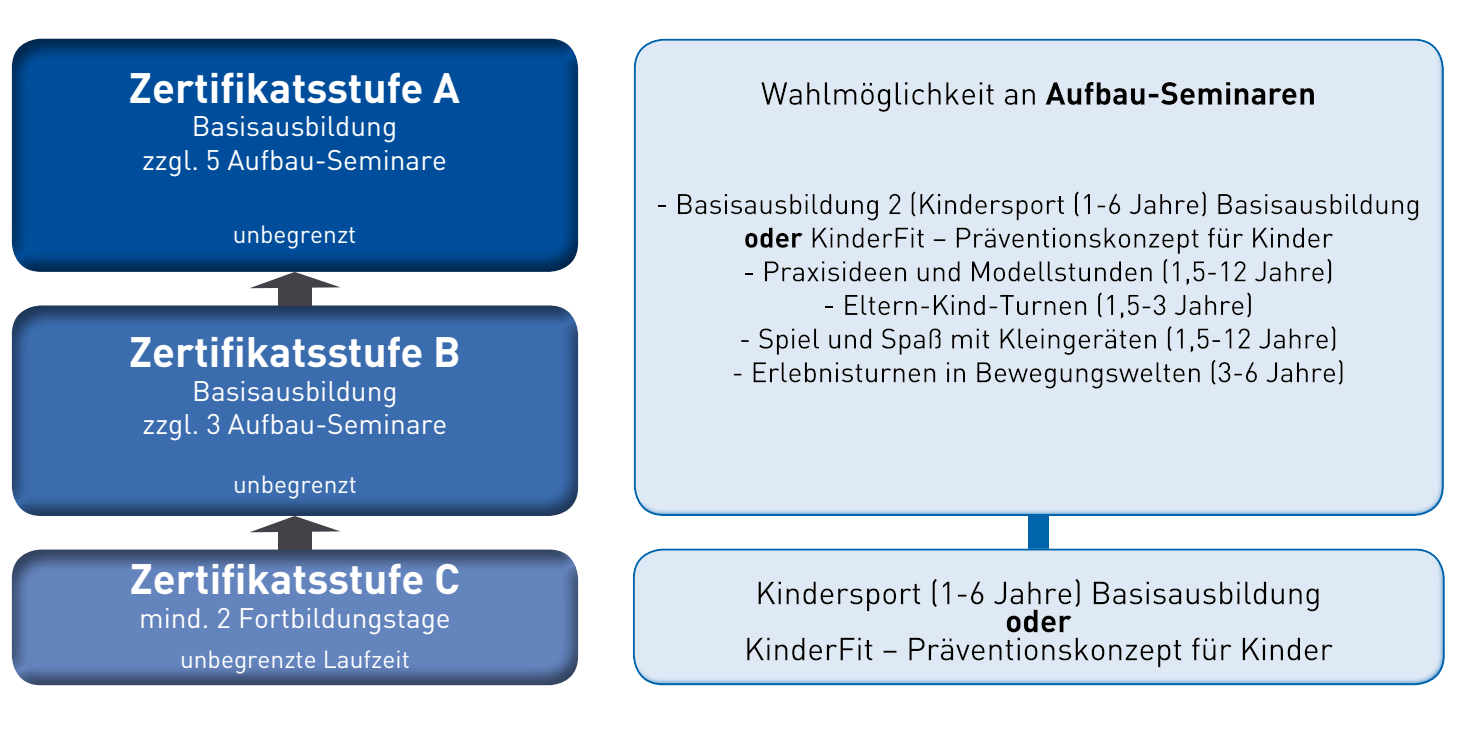
<style>
.page{position:relative;width:1474px;height:735px;background:#fff}
.page>*{position:absolute;margin:0;border:0;box-sizing:border-box;transform-origin:0 0}
.t1{font:700 42px "DIN";color:#fff}
.t2{font:28px/33.6px "DIN";color:#fff;text-align:center}
.t3{font:24.5px "DIN";color:#fff}
</style>
<div class="page">
<div style="left:1028px;top:514px;width:21px;height:36px;background:#0064ad"></div>
<div style="left:623px;top:538px;width:821px;height:133px;background:#fff;opacity:.75"></div>
<div style="left:630px;top:553px;width:824px;height:133px;background:#0064ad;opacity:.75"></div>
<div style="left:0;top:533px;width:595px;height:153px;background:#000;opacity:.5"></div>
<div style="left:0;top:290px;width:595px;height:226px;background:#000;opacity:.5"></div>
<div style="left:624px;top:29px;width:818px;height:473px;background:#fff;opacity:.75"></div>
<div style="left:630px;top:44px;width:823px;height:471px;background:#0064ad;opacity:.75"></div>
<div style="left:0;top:24px;width:595px;height:248px;background:#000;opacity:.5"></div>
<div style="left:278px;top:527px;width:34px;height:22px;background:#454149"></div>
<svg style="left:249px;top:515px;width:91px;height:17px"></svg>
<div style="left:278px;top:283px;width:34px;height:22px;background:#454149"></div>
<svg style="left:250px;top:272px;width:90px;height:16px"></svg>
<h1 class="t1" style="left:129px;top:60px;width:332px">Zertifikatsstufe A</h1>
<p class="t2" style="left:142px;top:109px;width:306px">Basisausbildung<br>zzgl. 5 Aufbau-Seminare</p>
<p class="t3" style="left:233px;top:218px;width:125px">unbegrenzt</p>
<p class="t1" style="left:129px;top:324px;width:333px">Zertifikatsstufe B</p>
<p class="t2" style="left:192px;top:373px;width:207px">Basisausbildung</p>
<p class="t2" style="left:142px;top:406px;width:306px">zzgl. 3 Aufbau-Seminare</p>
<p class="t3" style="left:233px;top:468px;width:125px">unbegrenzt</p>
<p class="t1" style="left:130px;top:551px;width:332px">Zertifikatsstufe C</p>
<p class="t2" style="left:139px;top:600px;width:313px">mind. 2 Fortbildungstage</p>
<p class="t3" style="left:180px;top:643px;width:231px">unbegrenzte Laufzeit</p>
</div>
